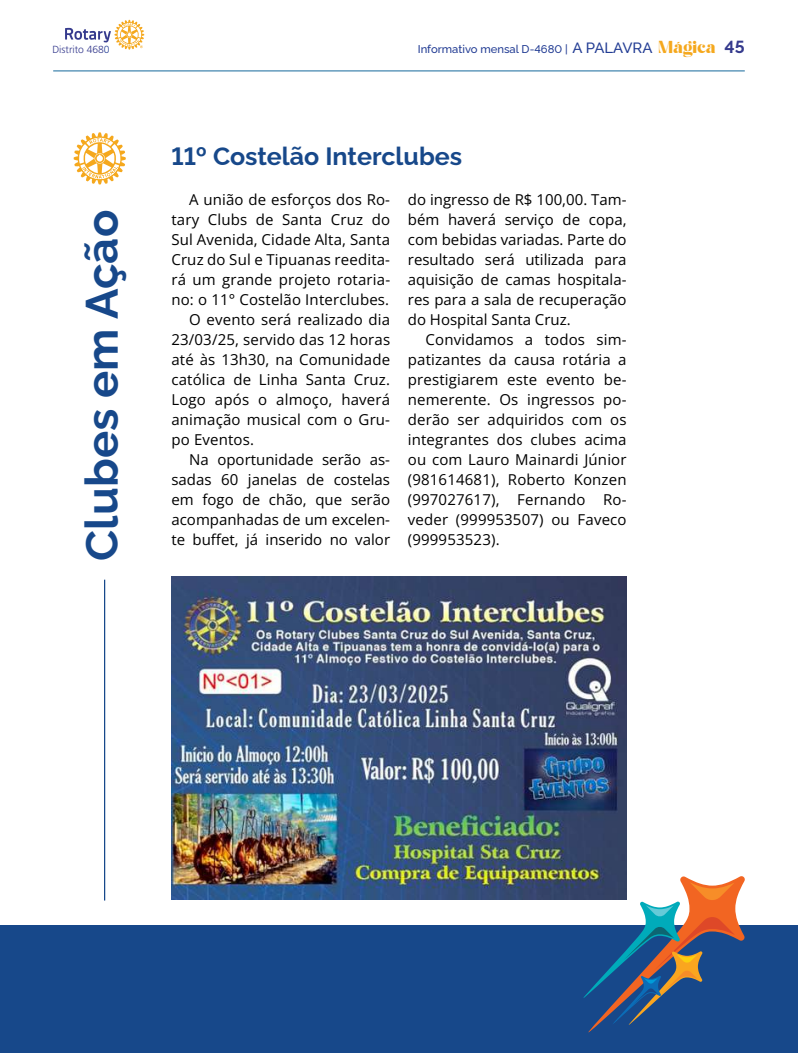
<style>
.page{position:relative;width:798px;height:1053px;background:#fff}
.page>*{position:absolute;margin:0;border:0;box-sizing:border-box;transform-origin:0 0}
.t1{font:700 45.38px "Rawline";color:#17488a}
.t2{font:700 25px "Rawline";color:#17488a}
.t3{font:15px/20px "Open Sans";letter-spacing:.01em;color:#000;text-align:justify}
.t4{font:500 11.25px "Rawline";color:#233d94}
.t5{font:300 10.38px "Frutiger LT Std";color:#353a8d}
.s1{color:#233d94}
.s2{font-size:14.88px}
.s3{font-family:"Sugar Magic Personal Use Only";font-weight:400;font-size:17.38px;color:#f5a81d}
.s4{font-weight:700;font-size:17.5px;color:#353a8d}
</style>
<div class="page">
<svg style="left:65px;top:20px;width:79px;height:30px"></svg>
<svg style="left:74px;top:132px;width:52px;height:52px"></svg>
<hr style="left:104px;top:579px;width:1px;height:321px;background:#17488a">
<hr style="left:53px;top:70px;width:691px;height:1px;background:#4587af">
<img style="left:171px;top:576px;width:455px;height:322px">
<div style="left:0;top:925px;width:797px;height:127px;background:#17488a"></div>
<svg style="left:582px;top:876px;width:162px;height:157px"></svg>
<p class="t5" style="left:52px;top:44px;width:59px">Distrito 468<span class="s1">0</span></p>
<p class="t4" style="left:417px;top:40px;width:328px">Informativo mensal D-4680 | <span class="s2">A PALAVRA</span> <span class="s3">Mágica</span> <span class="s4">45</span></p>
<h1 class="t1" style="left:67px;top:560px;width:352px;rotate:-90deg">Clubes em Ação</h1>
<h2 class="t2" style="left:171px;top:137px;width:292px">11º Costelão Interclubes</h2>
<p class="t3" style="left:189px;top:189px;width:202px">A união de esforços dos Ro-</p>
<p class="t3" style="left:171px;top:209px;width:220px">tary Clubs de Santa Cruz do</p>
<p class="t3" style="left:171px;top:229px;width:220px">Sul Avenida, Cidade Alta, Santa</p>
<p class="t3" style="left:171px;top:249px;width:220px">Cruz do Sul e Tipuanas reedita-</p>
<p class="t3" style="left:171px;top:269px;width:220px">rá um grande projeto rotaria-</p>
<p class="t3" style="left:171px;top:289px;width:219px">no: o 11° Costelão Interclubes.</p>
<p class="t3" style="left:189px;top:309px;width:202px">O evento será realizado dia</p>
<p class="t3" style="left:171px;top:329px;width:220px">23/03/25, servido das 12 horas</p>
<p class="t3" style="left:171px;top:349px;width:220px">até às 13h30, na Comunidade</p>
<p class="t3" style="left:171px;top:369px;width:220px">católica de Linha Santa Cruz.</p>
<p class="t3" style="left:171px;top:389px;width:220px">Logo após o almoço, haverá</p>
<p class="t3" style="left:171px;top:409px;width:220px">animação musical com o Gru-</p>
<p class="t3" style="left:171px;top:429px;width:84px">po Eventos.</p>
<p class="t3" style="left:189px;top:449px;width:202px">Na oportunidade serão as-</p>
<p class="t3" style="left:171px;top:469px;width:220px">sadas 60 janelas de costelas</p>
<p class="t3" style="left:171px;top:489px;width:220px">em fogo de chão, que serão</p>
<p class="t3" style="left:171px;top:509px;width:220px">acompanhadas de um excelen-</p>
<p class="t3" style="left:171px;top:529px;width:220px">te buffet, já inserido no valor</p>
<p class="t3" style="left:407px;top:189px;width:220px">do ingresso de R$ 100,00. Tam&shy;bém haverá serviço de copa, com bebidas variadas. Parte do resultado será utilizada para aquisição de camas hospitala&shy;res para a sala de recuperação do Hospital Santa Cruz.</p>
<p class="t3" style="left:407px;top:329px;width:220px;text-indent:18px">Convidamos a todos sim&shy;patizantes da causa rotária a prestigiarem este evento be&shy;nemerente. Os ingressos po&shy;derão ser adquiridos com os integrantes dos clubes acima ou com Lauro Mainardi Júnior (981614681), Roberto Konzen (997027617), Fernando Ro&shy;veder (999953507) ou Faveco (999953523).</p>
</div>
